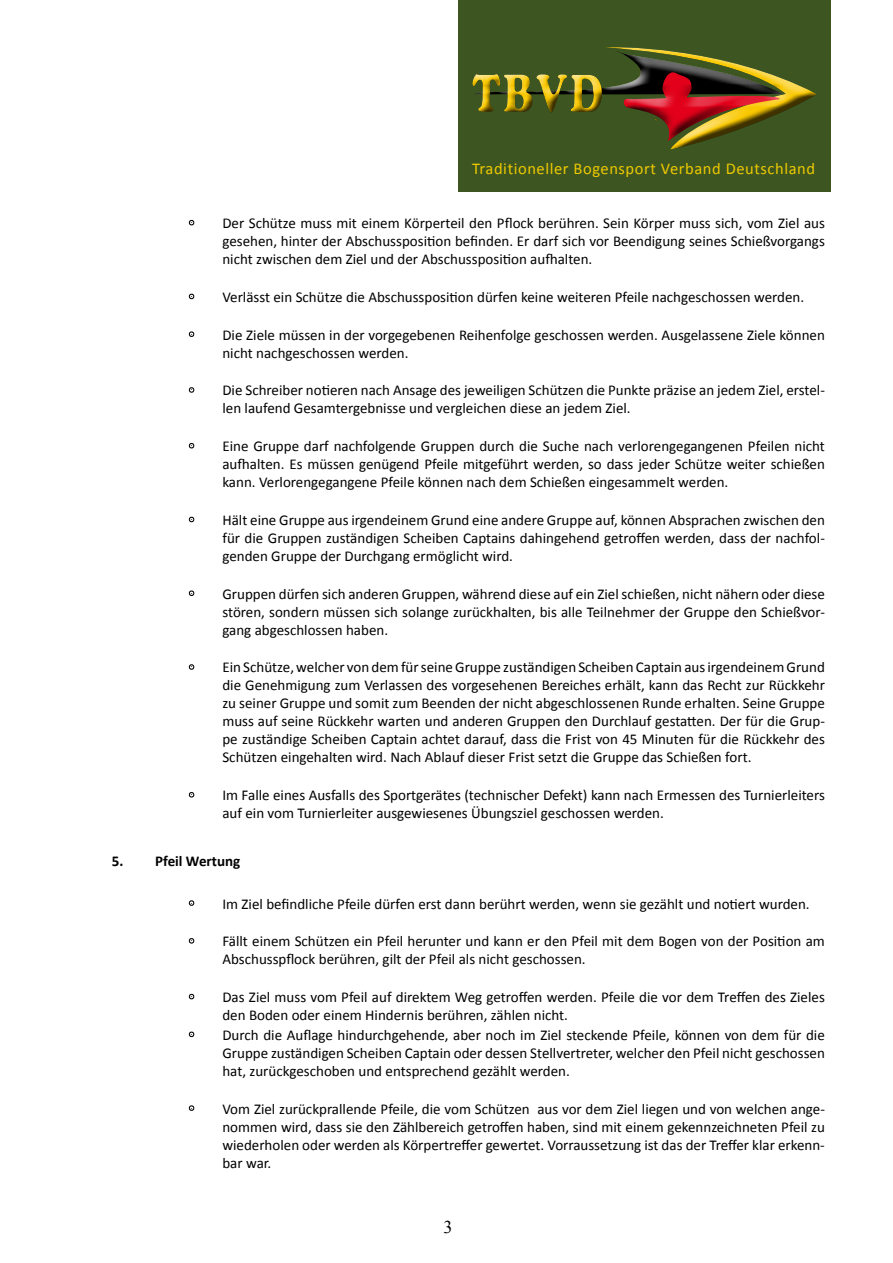
<style>
.page{position:relative;width:893px;height:1263px;background:#fff}
.page>*{position:absolute;margin:0;border:0;box-sizing:border-box;transform-origin:0 0}
.t1{font:18px "Times New Roman";color:#000}
.t2{font:16.5px "Calibri";letter-spacing:.035em;color:#eec900}
.t3{font:15px/18px "Calibri";color:#000;text-align:justify}
.t4{font:700 15px "Calibri";color:#000}
.t5{font:8.7px "Calibri";color:#000}
</style>
<div class="page">
<div style="left:459px;top:0;width:372px;height:191px;background:#3d5520"></div>
<div style="left:469px;top:47px;width:350px;height:116px;background:#000;opacity:.75"></div>
<svg style="left:188px;top:900px;width:7px;height:6px"></svg>
<svg style="left:188px;top:938px;width:7px;height:6px"></svg>
<svg style="left:188px;top:993px;width:7px;height:7px"></svg>
<svg style="left:188px;top:1031px;width:7px;height:7px"></svg>
<svg style="left:188px;top:1105px;width:7px;height:6px"></svg>
<svg style="left:188px;top:219px;width:7px;height:7px"></svg>
<svg style="left:188px;top:293px;width:7px;height:7px"></svg>
<svg style="left:188px;top:331px;width:7px;height:6px"></svg>
<svg style="left:188px;top:387px;width:7px;height:6px"></svg>
<svg style="left:188px;top:443px;width:7px;height:6px"></svg>
<svg style="left:188px;top:516px;width:7px;height:7px"></svg>
<svg style="left:188px;top:590px;width:7px;height:6px"></svg>
<svg style="left:188px;top:664px;width:7px;height:6px"></svg>
<svg style="left:188px;top:792px;width:7px;height:6px"></svg>
<div style="left:618px;top:114px;width:45px;height:42px;background:#3d5520;border-radius:50%"></div>
<p class="t2" style="left:472px;top:159px;width:345px">Traditioneller Bogensport Verband Deutschland</p>
<p class="t5" style="left:190px;top:215px;width:4px">.</p>
<p class="t3" style="left:222px;top:213px;width:604px">Der Schütze muss mit einem Körperteil den Pflock berühren. Sein Körper muss sich, vom Ziel aus gesehen, hinter der Abschussposition befinden. Er darf sich vor Beendigung seines Schießvorgangs nicht zwischen dem Ziel und der Abschussposition aufhalten.</p>
<p class="t5" style="left:190px;top:289px;width:4px">.</p>
<p class="t3" style="left:222px;top:287px;width:583px">Verlässt ein Schütze die Abschussposition dürfen keine weiteren Pfeile nachgeschossen werden.</p>
<p class="t5" style="left:190px;top:326px;width:4px">.</p>
<p class="t3" style="left:222px;top:325px;width:604px">Die Ziele müssen in der vorgegebenen Reihenfolge geschossen werden. Ausgelassene Ziele können nicht nachgeschossen werden.</p>
<p class="t5" style="left:190px;top:382px;width:4px">.</p>
<p class="t3" style="left:222px;top:381px;width:604px">Die Schreiber notieren nach Ansage des jeweiligen Schützen die Punkte präzise an jedem Ziel, erstel&shy;len laufend Gesamtergebnisse und vergleichen diese an jedem Ziel.</p>
<p class="t5" style="left:190px;top:438px;width:4px">.</p>
<p class="t3" style="left:222px;top:436px;width:604px">Eine Gruppe darf nachfolgende Gruppen durch die Suche nach verlorengegangenen Pfeilen nicht aufhalten. Es müssen genügend Pfeile mitgeführt werden, so dass jeder Schütze weiter schießen kann. Verlorengegangene Pfeile können nach dem Schießen eingesammelt werden.</p>
<p class="t5" style="left:190px;top:512px;width:4px">.</p>
<p class="t3" style="left:222px;top:510px;width:604px">Hält eine Gruppe aus irgendeinem Grund eine andere Gruppe auf, können Absprachen zwischen den für die Gruppen zuständigen Scheiben Captains dahingehend getroffen werden, dass der nachfol&shy;genden Gruppe der Durchgang ermöglicht wird.</p>
<p class="t5" style="left:190px;top:585px;width:4px">.</p>
<p class="t3" style="left:222px;top:584px;width:604px">Gruppen dürfen sich anderen Gruppen, während diese auf ein Ziel schießen, nicht nähern oder diese stören, sondern müssen sich solange zurückhalten, bis alle Teilnehmer der Gruppe den Schießvor&shy;gang abgeschlossen haben.</p>
<p class="t5" style="left:190px;top:659px;width:4px">.</p>
<p class="t3" style="left:222px;top:658px;width:604px">Ein Schütze, welcher von dem für seine Gruppe zuständigen Scheiben Captain aus irgendeinem Grund die Genehmigung zum Verlassen des vorgesehenen Bereiches erhält, kann das Recht zur Rückkehr zu seiner Gruppe und somit zum Beenden der nicht abgeschlossenen Runde erhalten. Seine Gruppe muss auf seine Rückkehr warten und anderen Gruppen den Durchlauf gestatten. Der für die Grup&shy;pe zuständige Scheiben Captain achtet darauf, dass die Frist von 45 Minuten für die Rückkehr des Schützen eingehalten wird. Nach Ablauf dieser Frist setzt die Gruppe das Schießen fort.</p>
<p class="t5" style="left:190px;top:787px;width:4px">.</p>
<p class="t3" style="left:222px;top:785px;width:604px">Im Falle eines Ausfalls des Sportgerätes (technischer Defekt) kann nach Ermessen des Turnierleiters auf ein vom Turnierleiter ausgewiesenes Übungsziel geschossen werden.</p>
<p class="t4" style="left:112px;top:852px;width:130px">5. Pfeil Wertung</p>
<p class="t5" style="left:190px;top:895px;width:4px">.</p>
<p class="t3" style="left:222px;top:894px;width:589px">Im Ziel befindliche Pfeile dürfen erst dann berührt werden, wenn sie gezählt und notiert wurden.</p>
<p class="t5" style="left:190px;top:933px;width:4px">.</p>
<p class="t3" style="left:222px;top:931px;width:604px">Fällt einem Schützen ein Pfeil herunter und kann er den Pfeil mit dem Bogen von der Position am<br>Abschusspflock berühren, gilt der Pfeil als nicht geschossen.</p>
<p class="t5" style="left:190px;top:989px;width:4px">.</p>
<p class="t3" style="left:222px;top:987px;width:604px">Das Ziel muss vom Pfeil auf direktem Weg getroffen werden. Pfeile die vor dem Treffen des Zieles den Boden oder einem Hindernis berühren, zählen nicht.</p>
<p class="t5" style="left:190px;top:1026px;width:4px">.</p>
<p class="t3" style="left:222px;top:1025px;width:604px">Durch die Auflage hindurchgehende, aber noch im Ziel steckende Pfeile, können von dem für die Gruppe zuständigen Scheiben Captain oder dessen Stellvertreter, welcher den Pfeil nicht geschossen hat, zurückgeschoben und entsprechend gezählt werden.</p>
<p class="t5" style="left:190px;top:1100px;width:4px">.</p>
<p class="t3" style="left:222px;top:1099px;width:604px">Vom Ziel zurückprallende Pfeile, die vom Schützen aus vor dem Ziel liegen und von welchen ange&shy;nommen wird, dass sie den Zählbereich getroffen haben, sind mit einem gekennzeichneten Pfeil zu wiederholen oder werden als Körpertreffer gewertet. Vorraussetzung ist das der Treffer klar erkenn&shy;bar war.</p>
<p class="t1" style="left:444px;top:1215px;width:10px">3</p>
</div>
